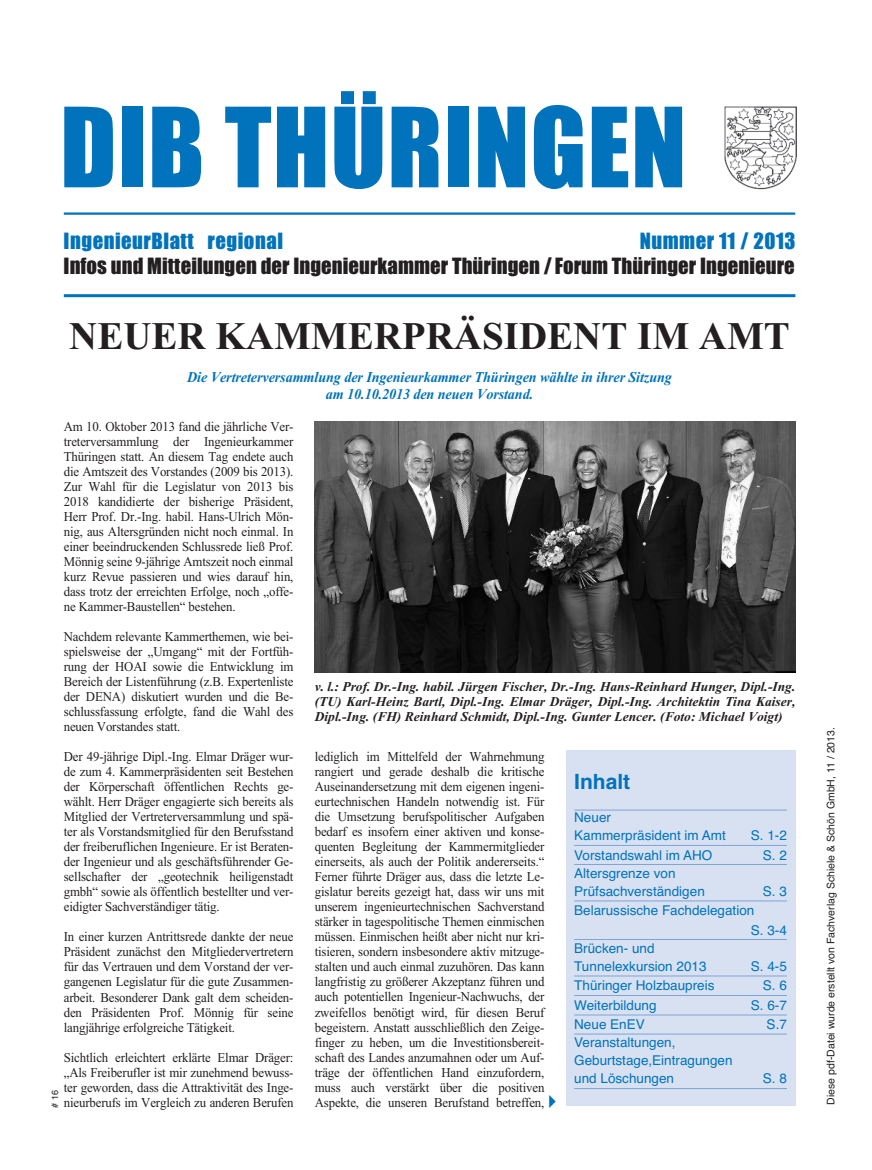
<style>
.page{position:relative;width:872px;height:1170px;background:#fff}
.page>*{position:absolute;margin:0;border:0;box-sizing:border-box;transform-origin:0 0}
.t1{font:102px "Impact";letter-spacing:.01em;color:#0073bc}
.t2{font:700 39px "Times New Roman";color:#231f20}
.t3{font:700 21px "Helvetica";color:#0073bc}
.t4{font:20.7px "Impact";letter-spacing:.005em;color:#231f20}
.t5{font:20.7px "Impact";letter-spacing:.025em;color:#0073bc}
.t6{font:italic 700 15px/16.5px "Times New Roman";letter-spacing:-.01em;color:#0073bc;text-align:center;scale:.95 1}
.t7{font:13.5px/15px "Times New Roman";letter-spacing:-.01em;color:#231f20;text-align:justify;scale:.95 1}
.t8{font:13.5px/18px "Helvetica";color:#0073bc}
.t9{font:italic 700 13.5px/15px "Times New Roman";color:#231f20;text-align:justify}
.t10{font:10.5px "Helvetica";color:#231f20}
.t11{font:9px "Helvetica";color:#231f20}
</style>
<div class="page">
<img style="left:725px;top:107px;width:71px;height:83px">
<hr style="left:64px;top:212px;width:731px;height:3px;background:#0073bc">
<hr style="left:64px;top:294px;width:731px;height:3px;background:#0073bc">
<div style="left:566px;top:750px;width:229px;height:356px;background:#d8e1f2"></div>
<hr style="left:574px;top:809px;width:213px;height:1px;background:#7fa3d5">
<hr style="left:574px;top:845px;width:213px;height:1px;background:#7fa3d5">
<hr style="left:574px;top:864px;width:213px;height:1px;background:#7fa3d5">
<hr style="left:574px;top:900px;width:213px;height:1px;background:#7fa3d5">
<hr style="left:574px;top:939px;width:213px;height:1px;background:#7fa3d5">
<hr style="left:574px;top:975px;width:213px;height:1px;background:#7fa3d5">
<hr style="left:574px;top:995px;width:213px;height:1px;background:#7fa3d5">
<hr style="left:574px;top:1014px;width:213px;height:1px;background:#7fa3d5">
<hr style="left:574px;top:1033px;width:213px;height:1px;background:#7fa3d5">
<hr style="left:574px;top:1088px;width:213px;height:1px;background:#7fa3d5">
<img style="left:315px;top:421px;width:480px;height:252px">
<h1 class="t1" style="left:60px;top:92px;width:628px">DIB THÜRINGEN</h1>
<h3 class="t5" style="left:64px;top:229px;width:221px">IngenieurBlatt regional</h3>
<h3 class="t5" style="left:640px;top:229px;width:157px">Nummer 11 / 2013</h3>
<h3 class="t4" style="left:64px;top:254px;width:732px">Infos und Mitteilungen der Ingenieurkammer Thüringen /Forum Thüringer Ingenieure</h3>
<h2 class="t2" style="left:69px;top:313px;width:722px">NEUER KAMMERPRÄSIDENT IM AMT</h2>
<p class="t6" style="left:187px;top:369px;width:512px">Die Vertreterversammlung der Ingenieurkammer Thüringen wählte in ihrer Sitzung am 10.10.2013 den neuen Vorstand.</p>
<p class="t7" style="left:64px;top:419px;width:243px">Am 10. Oktober 2013 fand die jährliche Ver&shy;treterversammlung der Ingenieurkammer Thüringen statt. An diesem Tag endete auch die Amtszeit des Vorstandes (2009 bis 2013).<br>Zur Wahl für die Legislatur von 2013 bis 2018 kandidierte der bisherige Präsident, Herr Prof. Dr.-Ing. habil. Hans-Ulrich Mön&shy;nig, aus Altersgründen nicht noch einmal. In einer beeindruckenden Schlussrede ließ Prof.<br>Mönnig seine 9-jährige Amtszeit noch einmal kurz Revue passieren und wies darauf hin, dass trotz der erreichten Erfolge, noch „offe&shy;ne Kammer-Baustellen“ bestehen.</p>
<p class="t7" style="left:64px;top:629px;width:243px">Nachdem relevante Kammerthemen, wie bei&shy;spielsweise der „Umgang“ mit der Fortfüh&shy;rung der HOAI sowie die Entwicklung im Bereich der Listenführung (z.B. Expertenliste der DENA) diskutiert wurden und die Be&shy;schlussfassung erfolgte, fand die Wahl des neuen Vorstandes statt.</p>
<p class="t7" style="left:64px;top:749px;width:243px">Der 49-jährige Dipl.-Ing. Elmar Dräger wur&shy;de zum 4. Kammerpräsidenten seit Bestehen der Körperschaft öffentlichen Rechts ge&shy;wählt. Herr Dräger engagierte sich bereits als Mitglied der Vertreterversammlung und spä&shy;ter als Vorstandsmitglied für den Berufsstand der freiberuflichen Ingenieure. Er ist Beraten&shy;der Ingenieur und als geschäftsführender Ge&shy;sellschafter der „geotechnik heiligenstadt gmbh“ sowie als öffentlich bestellter und ver&shy;eidigter Sachverständiger tätig.</p>
<p class="t7" style="left:64px;top:929px;width:243px">In einer kurzen Antrittsrede dankte der neue Präsident zunächst den Mitgliedervertretern für das Vertrauen und dem Vorstand der ver&shy;gangenen Legislatur für die gute Zusammen&shy;arbeit. Besonderer Dank galt dem scheiden&shy;den Präsidenten Prof. Mönnig für seine langjährige erfolgreiche Tätigkeit.</p>
<p class="t7" style="left:64px;top:1049px;width:243px">Sichtlich erleichtert erklärte Elmar Dräger: „Als Freiberufler ist mir zunehmend bewuss&shy;ter geworden, dass die Attraktivität des Inge&shy;nieurberufs im Vergleich zu anderen Berufen</p>
<p class="t9" style="left:315px;top:678px;width:482px">v. l.: Prof. Dr.-Ing. habil. Jürgen Fischer, Dr.-Ing. Hans-Reinhard Hunger, Dipl.-Ing. (TU) Karl-Heinz Bartl, Dipl.-Ing. Elmar Dräger, Dipl.-Ing. Architektin Tina Kaiser, Dipl.-Ing. (FH) Reinhard Schmidt, Dipl.-Ing. Gunter Lencer. (Foto: Michael Voigt)</p>
<p class="t7" style="left:315px;top:749px;width:243px">lediglich im Mittelfeld der Wahrnehmung rangiert und gerade deshalb die kritische Auseinandersetzung mit dem eigenen ingeni&shy;eurtechnischen Handeln notwendig ist. Für die Umsetzung berufspolitischer Aufgaben bedarf es insofern einer aktiven und konse&shy;quenten Begleitung der Kammermitglieder einerseits, als auch der Politik andererseits.“ Ferner führte Dräger aus, dass die letzte Le&shy;gislatur bereits gezeigt hat, dass wir uns mit unserem ingenieurtechnischen Sachverstand stärker in tagespolitische Themen einmischen müssen. Einmischen heißt aber nicht nur kri&shy;tisieren, sondern insbesondere aktiv mitzuge&shy;stalten und auch einmal zuzuhören. Das kann langfristig zu größerer Akzeptanz führen und auch potentiellen Ingenieur-Nachwuchs, der zweifellos benötigt wird, für diesen Beruf begeistern. Anstatt ausschließlich den Zeige&shy;finger zu heben, um die Investitionsbereit&shy;schaft des Landes anzumahnen oder um Auf&shy;träge der öffentlichen Hand einzufordern, muss auch verstärkt über die positiven Aspekte, die unseren Berufstand betreffen,</p>
<h3 class="t3" style="left:574px;top:769px;width:57px">Inhalt</h3>
<p class="t8" style="left:574px;top:808px;width:153px">Neuer<br>Kammerpräsident im Amt</p>
<p class="t8" style="left:751px;top:826px;width:38px">S. 1-2</p>
<p class="t8" style="left:574px;top:846px;width:140px">Vorstandswahl im AHO</p>
<p class="t8" style="left:763px;top:846px;width:26px">S. 2</p>
<p class="t8" style="left:574px;top:864px;width:132px">Altersgrenze von<br>Prüfsachverständigen</p>
<p class="t8" style="left:763px;top:882px;width:26px">S. 3</p>
<p class="t8" style="left:751px;top:900px;width:38px;line-height:19.5px;text-indent:-177px">Belarussische Fachdelegation<br>S. 3-4</p>
<p class="t8" style="left:574px;top:939px;width:134px">Brücken- und<br>Tunnelexkursion 2013</p>
<p class="t8" style="left:751px;top:957px;width:38px">S. 4-5</p>
<p class="t8" style="left:574px;top:976px;width:142px">Thüringer Holzbaupreis</p>
<p class="t8" style="left:763px;top:976px;width:26px">S. 6</p>
<p class="t8" style="left:574px;top:996px;width:84px">Weiterbildung</p>
<p class="t8" style="left:751px;top:996px;width:38px">S. 6-7</p>
<p class="t8" style="left:574px;top:1015px;width:72px">Neue EnEV</p>
<p class="t8" style="left:766px;top:1015px;width:22px">S.7</p>
<p class="t8" style="left:574px;top:1033px;width:160px">Veranstaltungen,<br>Geburtstage,Eintragungen und Löschungen</p>
<p class="t8" style="left:763px;top:1069px;width:26px">S. 8</p>
<p class="t11" style="left:50px;top:1107px;width:19px;rotate:-90deg"># 16</p>
<p class="t10" style="left:824px;top:1104px;width:379px;rotate:-90deg">Diese pdf-Datei wurde erstellt von Fachverlag Schiele &amp; Schön GmbH, 11 / 2013.</p>
</div>
